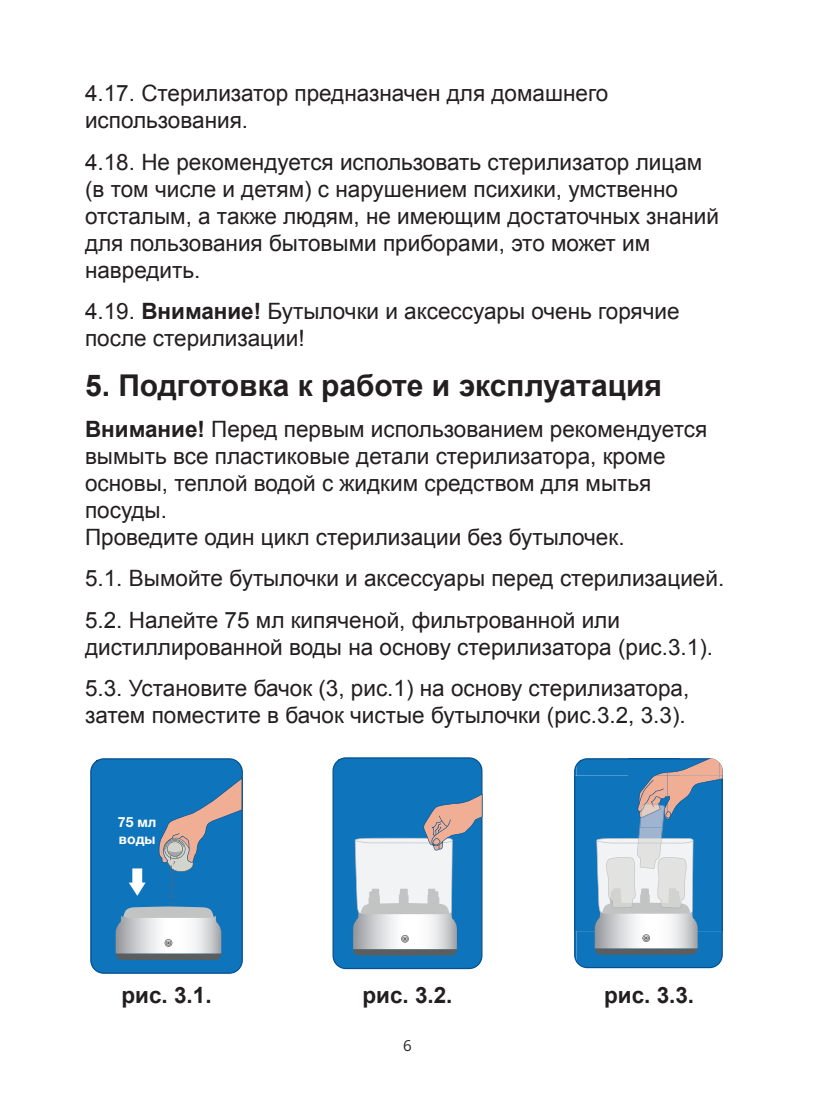
<style>
.page{position:relative;width:815px;height:1120px;background:#fff}
.page>*{position:absolute;margin:0;border:0;box-sizing:border-box;transform-origin:0 0}
.t1{font:700 30px "Arial";color:#231f20}
.t2{font:22.5px/27px "Arial";color:#231f20}
.t3{font:700 22.5px "Arial";color:#231f20}
.t4{font:15px "Open Sans";color:#231f20}
.t5{font:700 14px/17px "Helvetica Neue";color:#fff}
.s1{font-weight:700}
</style>
<div class="page">
<svg style="left:90px;top:758px;width:153px;height:216px;background:#4088bb"></svg>
<svg style="left:332px;top:757px;width:150px;height:212px"></svg>
<svg style="left:574px;top:758px;width:149px;height:210px;background:#6a9ec3"></svg>
<p class="t2" style="left:85px;top:80px;width:525px">4.17. Стерилизатор предназначен для домашнего использования.</p>
<p class="t2" style="left:85px;top:148px;width:636px">4.18. Не рекомендуется использовать стерилизатор лицам (в том числе и детям) с нарушением психики, умственно отсталым, а также людям, не имеющим достаточных знаний для пользования бытовыми приборами, это может им навредить.</p>
<p class="t2" style="left:85px;top:298px;width:596px">4.19. <span class="s1">Внимание!</span> Бутылочки и аксессуары очень горячие после стерилизации!</p>
<h1 class="t1" style="left:85px;top:366px;width:579px">5. Подготовка к работе и эксплуатация</h1>
<p class="t2" style="left:85px;top:416px;width:624px"><span class="s1">Внимание!</span> Перед первым использованием рекомендуется вымыть все пластиковые детали стерилизатора, кроме основы, теплой водой с жидким средством для мытья посуды.<br>Проведите один цикл стерилизации без бутылочек.</p>
<p class="t2" style="left:85px;top:558px;width:641px;line-height:41.2px">5.1. Вымойте бутылочки и аксессуары перед стерилизацией.<br>5.2. Налейте 75 мл кипяченой, фильтрованной или</p>
<p class="t2" style="left:85px;top:626px;width:630px;line-height:41.2px">дистиллированной воды на основу стерилизатора (рис.3.1).<br>5.3. Установите бачок (3, рис.1) на основу стерилизатора,</p>
<p class="t2" style="left:85px;top:701px;width:602px">затем поместите в бачок чистые бутылочки (рис.3.2, 3.3).</p>
<p class="t5" style="left:118px;top:813px;width:40px">75 мл воды</p>
<p class="t3" style="left:121px;top:980px;width:92px">рис. 3.1.</p>
<p class="t3" style="left:362px;top:980px;width:92px">рис. 3.2.</p>
<p class="t3" style="left:604px;top:980px;width:92px">рис. 3.3.</p>
<p class="t4" style="left:403px;top:1035px;width:10px">6</p>
</div>
